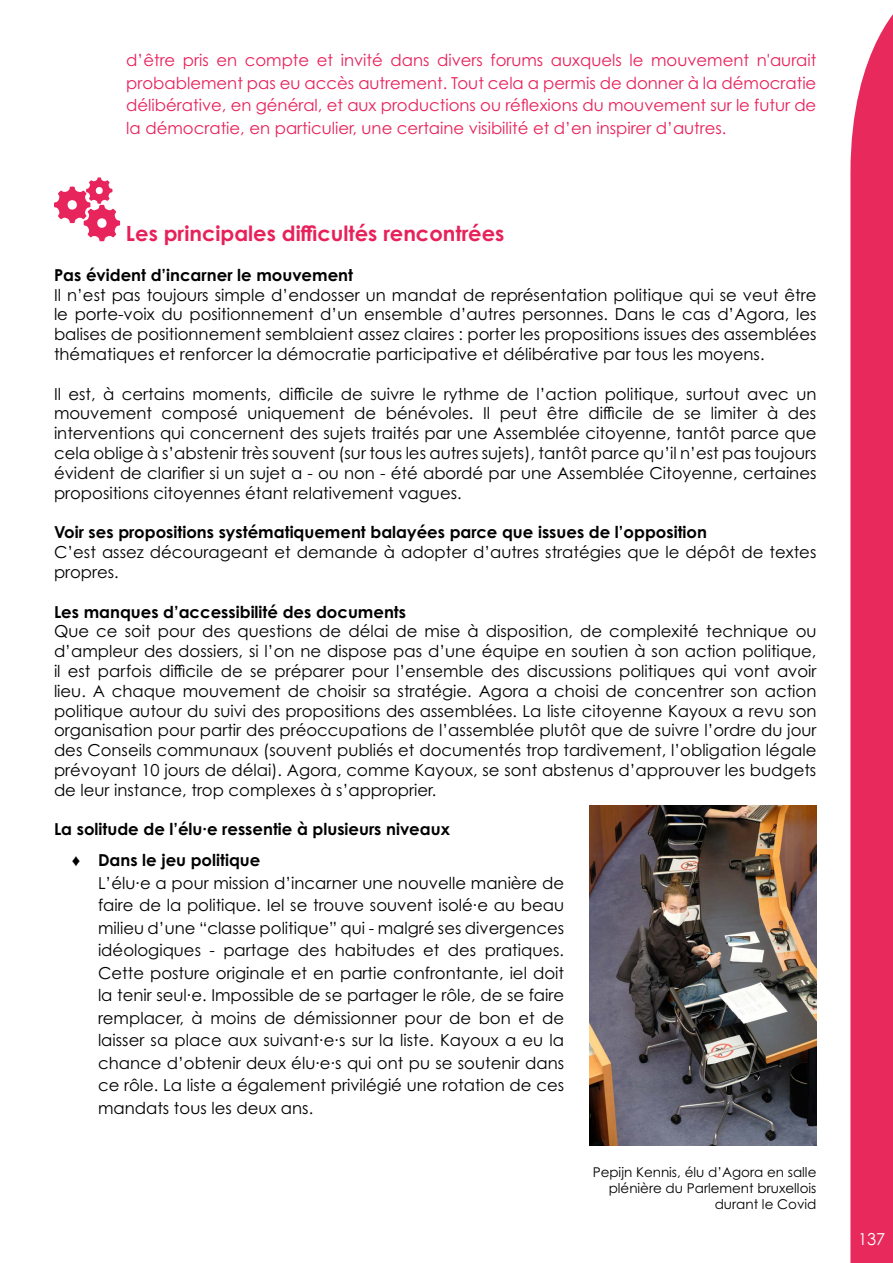
<style>
.page{position:relative;width:893px;height:1263px;background:#fff}
.page>*{position:absolute;margin:0;border:0;box-sizing:border-box;transform-origin:0 0}
.t1{font:700 21px "Century Gothic Pro";color:#e7215a}
.t2{font:16.5px/19.8px "Century Gothic Pro";color:#000;text-align:justify}
.t3{font:16.5px/22.5px "Century Gothic Pro";color:#e7215a;text-align:justify}
.t4{font:700 16.5px/31px "Century Gothic Pro";color:#000}
.t5{font:16.5px "Century Gothic Pro";color:#fff}
.t6{font:13.5px/16.2px "Century Gothic Pro";color:#000;text-align:right}
.s1{font-family:"Andale Mono";font-weight:400}
</style>
<div class="page">
<div style="left:850px;top:14px;width:43px;height:1249px;background:#e7295c"></div>
<img style="left:590px;top:805px;width:226px;height:340px">
<svg style="left:54px;top:177px;width:66px;height:64px"></svg>
<p class="t3" style="left:126px;top:49px;width:692px">d’être pris en compte et invité dans divers forums auxquels le mouvement n'aurait probablement pas eu accès autrement. Tout cela a permis de donner à la démocratie délibérative, en général, et aux productions ou réflexions du mouvement sur le futur de la démocratie, en particulier, une certaine visibilité et d’en inspirer d’autres.</p>
<p class="t1" style="left:126px;top:221px;width:380px">Les principales difficultés rencontrées</p>
<p class="t4" style="left:54px;top:259px;width:301px">Pas évident d’incarner le mouvement</p>
<p class="t2" style="left:54px;top:285px;width:764px">Il n’est pas toujours simple d’endosser un mandat de représentation politique qui se veut être le porte-voix du positionnement d’un ensemble d’autres personnes. Dans le cas d’Agora, les balises de positionnement semblaient assez claires : porter les propositions issues des assemblées thématiques et renforcer la démocratie participative et délibérative par tous les moyens.</p>
<p class="t2" style="left:54px;top:384px;width:764px">Il est, à certains moments, difficile de suivre le rythme de l’action politique, surtout avec un mouvement composé uniquement de bénévoles. Il peut être difficile de se limiter à des interventions qui concernent des sujets traités par une Assemblée citoyenne, tantôt parce que cela oblige à s’abstenir très souvent (sur tous les autres sujets), tantôt parce qu’il n’est pas toujours évident de clarifier si un sujet a - ou non - été abordé par une Assemblée Citoyenne, certaines propositions citoyennes étant relativement vagues.</p>
<p class="t4" style="left:54px;top:516px;width:654px">Voir ses propositions systématiquement balayées parce que issues de l’opposition</p>
<p class="t2" style="left:54px;top:542px;width:764px">C’est assez décourageant et demande à adopter d’autres stratégies que le dépôt de textes propres.</p>
<p class="t4" style="left:54px;top:596px;width:354px">Les manques d’accessibilité des documents</p>
<p class="t2" style="left:54px;top:621px;width:764px">Que ce soit pour des questions de délai de mise à disposition, de complexité technique ou d’ampleur des dossiers, si l’on ne dispose pas d’une équipe en soutien à son action politique, il est parfois difficile de se préparer pour l’ensemble des discussions politiques qui vont avoir lieu. A chaque mouvement de choisir sa stratégie. Agora a choisi de concentrer son action politique autour du suivi des propositions des assemblées. La liste citoyenne Kayoux a revu son organisation pour partir des préoccupations de l’assemblée plutôt que de suivre l’ordre du jour des Conseils communaux (souvent publiés et documentés trop tardivement, l’obligation légale prévoyant 10 jours de délai). Agora, comme Kayoux, se sont abstenus d’approuver les budgets de leur instance, trop complexes à s’approprier.</p>
<p class="t4" style="left:71px;top:813px;width:380px;text-indent:-17px">La solitude de l’élu·e ressentie à plusieurs niveaux <span class="s1">♦</span> Dans le jeu politique</p>
<p class="t2" style="left:98px;top:871px;width:468px;line-height:22.5px">L’élu·e a pour mission d’incarner une nouvelle manière de faire de la politique. Iel se trouve souvent isolé·e au beau milieu d’une “classe politique” qui - malgré ses divergences idéologiques - partage des habitudes et des pratiques.<br>Cette posture originale et en partie confrontante, iel doit la tenir seul·e. Impossible de se partager le rôle, de se faire remplacer, à moins de démissionner pour de bon et de laisser sa place aux suivant·e·s sur la liste. Kayoux a eu la chance d’obtenir deux élu·e·s qui ont pu se soutenir dans ce rôle. La liste a également privilégié une rotation de ces mandats tous les deux ans.</p>
<p class="t6" style="left:593px;top:1163px;width:225px">Pepijn Kennis, élu d’Agora en salle plénière du Parlement bruxellois durant le Covid</p>
<p class="t5" style="left:858px;top:1229px;width:29px">137</p>
</div>
